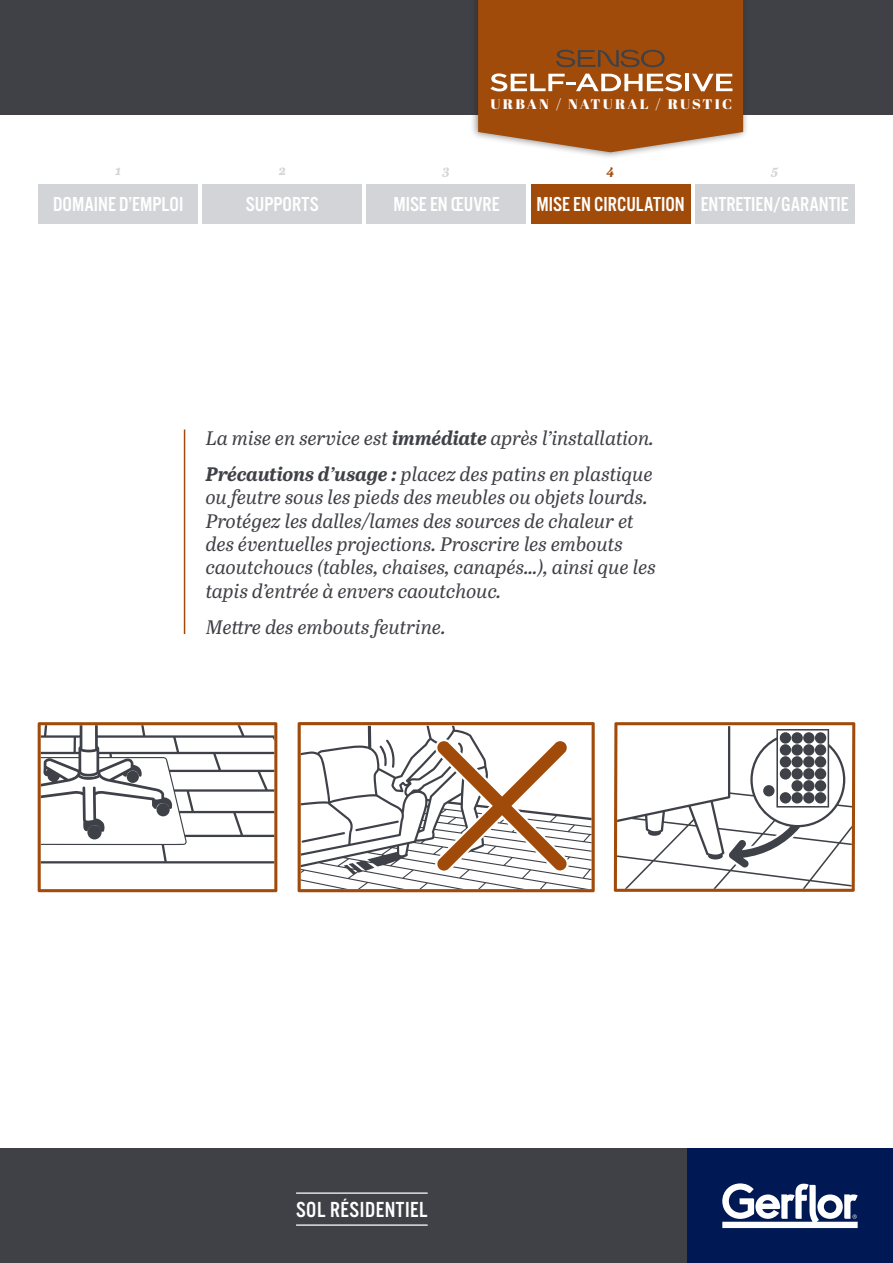
<style>
.page{position:relative;width:893px;height:1263px;background:#fff}
.page>*{position:absolute;margin:0;border:0;box-sizing:border-box;transform-origin:0 0}
.t1{font:22.65px "Alternate Got No 3 D";letter-spacing:.025em;color:#fff}
.t2{font:21px "Alternate Got No 3 D";color:#fff}
.t3{font:italic 19.5px/23.4px "Abril Text";color:#404146}
.t4{font:13.8px "Abril Fatface";letter-spacing:.15em;color:#fff;scale:1.06 1}
.t5{font:italic 700 13.5px "Abril Text";color:#d3d4d8}
.t6{font:italic 700 13.5px "Abril Text";color:#a14b0a}
.s1{font-weight:700}
</style>
<div class="page">
<div style="left:0;top:0;width:893px;height:115px;background:#404146"></div>
<div style="left:0;top:1148px;width:893px;height:115px;background:#404146"></div>
<div style="left:38px;top:184px;width:160px;height:40px;background:#d3d4d8"></div>
<div style="left:202px;top:184px;width:160px;height:40px;background:#d3d4d8"></div>
<div style="left:367px;top:184px;width:159px;height:40px;background:#d3d4d8"></div>
<div style="left:531px;top:184px;width:160px;height:40px;background:#a14b0a"></div>
<div style="left:695px;top:184px;width:160px;height:40px;background:#d3d4d8"></div>
<div style="left:687px;top:1148px;width:206px;height:115px;background:#001954"></div>
<svg style="left:722px;top:1183px;width:136px;height:45px"></svg>
<hr style="left:184px;top:429px;width:1px;height:205px;background:#a14b0a">
<svg style="left:614px;top:722px;width:241px;height:170px"></svg>
<svg style="left:38px;top:722px;width:239px;height:170px"></svg>
<svg style="left:298px;top:722px;width:297px;height:170px"></svg>
<svg style="left:437px;top:726px;width:155px;height:145px"></svg>
<hr style="left:296px;top:1224px;width:132px;height:2px;background:#fff">
<hr style="left:296px;top:1192px;width:132px;height:2px;background:#fff">
<div style="left:470px;top:0;width:279px;height:160px;background:#231f20;opacity:.5"></div>
<svg style="left:478px;top:0;width:265px;height:152px"></svg>
<p class="t4" style="left:491px;top:94px;width:229px">URBAN / NATURAL / RUSTIC</p>
<p class="t5" style="left:115px;top:160px;width:8px">1</p>
<p class="t5" style="left:279px;top:160px;width:9px">2</p>
<p class="t5" style="left:443px;top:160px;width:9px">3</p>
<p class="t6" style="left:607px;top:160px;width:9px">4</p>
<p class="t5" style="left:771px;top:160px;width:8px">5</p>
<p class="t2" style="left:53px;top:193px;width:132px">DOMAINE D’EMPLOI</p>
<p class="t2" style="left:246px;top:193px;width:74px">SUPPORTS</p>
<p class="t2" style="left:393px;top:193px;width:108px">MISE EN ŒUVRE</p>
<p class="t2" style="left:536px;top:193px;width:314px">MISE EN CIRCULATION ENTRETIEN/GARANTIE</p>
<p class="t3" style="left:206px;top:419px;width:450px;line-height:36.2px">La mise en service est <span class="s1">immédiate</span> après l’installation.<br><span class="s1">Précautions d’usage :</span> placez des patins en plastique</p>
<p class="t3" style="left:206px;top:485px;width:452px">ou feutre sous les pieds des meubles ou objets lourds.<br>Protégez les dalles/lames des sources de chaleur et des éventuelles projections. Proscrire les embouts caoutchoucs (tables, chaises, canapés...), ainsi que les tapis d’entrée à envers caoutchouc.</p>
<p class="t3" style="left:206px;top:614px;width:241px">Mettre des embouts feutrine.</p>
<p class="t1" style="left:296px;top:1197px;width:133px">SOL RÉSIDENTIEL</p>
</div>
